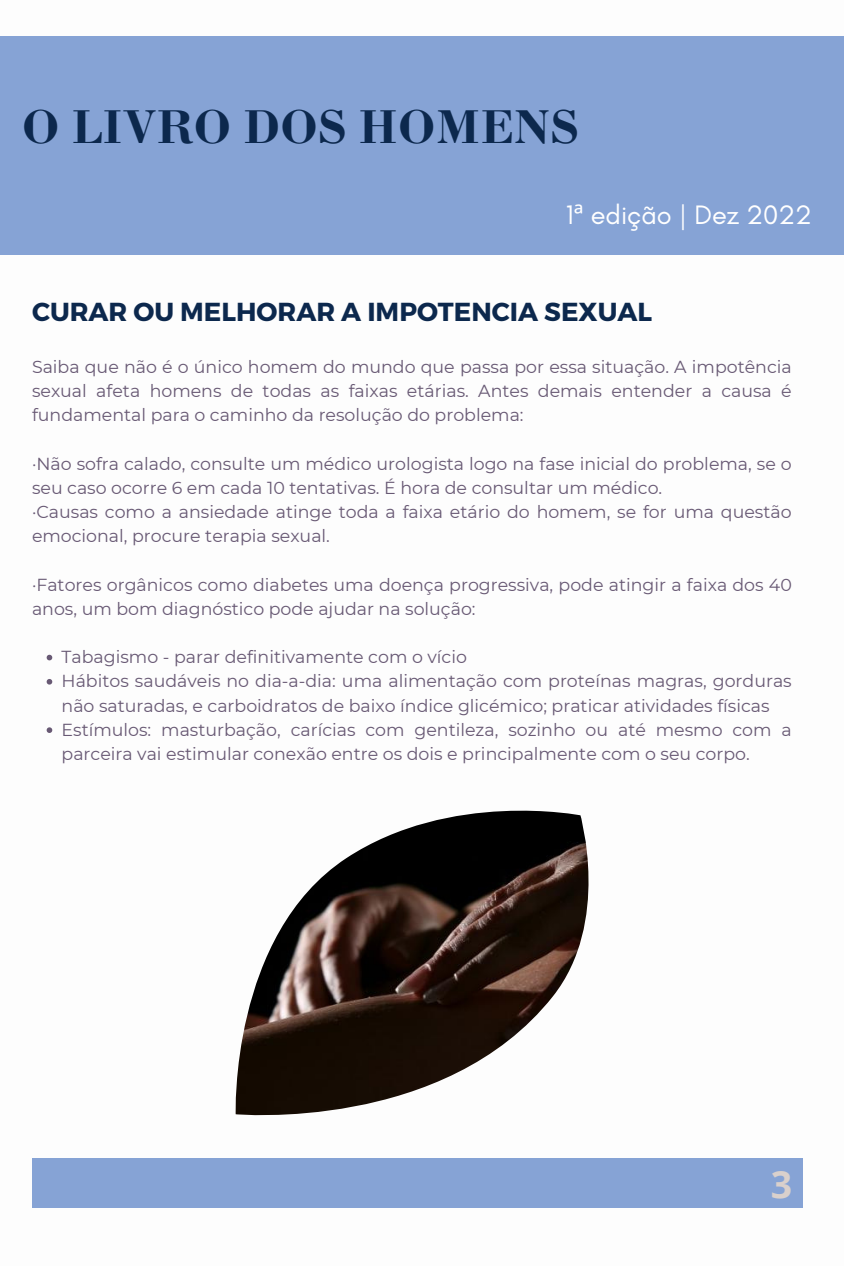
<style>
.page{position:relative;width:844px;height:1266px;background:#fff}
.page>*{position:absolute;margin:0;border:0;box-sizing:border-box;transform-origin:0 0}
.t1{font:700 49.8px "Bodoni";color:#0c284d}
.t2{font:700 37.5px "Open Sans";color:#d9d0cc}
.t3{font:27.15px "Glacial Indifference";color:#fff}
.t4{font:700 26.03px "Montserrat";color:#0c284d}
.t5{font:17.4px/24.2px "Montserrat";color:#685974}
.s1{font-family:"Noto Sans"}
</style>
<div class="page">
<div style="left:0;top:36px;width:844px;height:218px;background:#86a3d5"></div>
<div style="left:32px;top:1158px;width:770px;height:50px;background:#86a3d5"></div>
<svg style="left:47px;top:655px;width:5px;height:5px"></svg>
<svg style="left:47px;top:679px;width:5px;height:5px"></svg>
<svg style="left:47px;top:727px;width:5px;height:6px"></svg>
<img style="left:236px;top:810px;width:353px;height:305px">
<h1 class="t1" style="left:22px;top:96px;width:559px">O LIVRO DOS HOMENS</h1>
<h3 class="t3" style="left:566px;top:198px;width:247px">1<span class="s1">ª</span> edição | Dez 2022</h3>
<h3 class="t4" style="left:32px;top:295px;width:621px">CURAR OU MELHORAR A IMPOTENCIA SEXUAL</h3>
<p class="t5" style="left:32px;top:354px;width:761px;text-align:justify">Saiba que não é o único homem do mundo que passa por essa situação. A impotência sexual afeta homens de todas as faixas etárias. Antes demais entender a causa é fundamental para o caminho da resolução do problema:</p>
<p class="t5" style="left:32px;top:451px;width:761px">·Não sofra calado, consulte um médico urologista logo na fase inicial do problema, se o seu caso ocorre 6 em cada 10 tentativas. É hora de consultar um médico.<br>·Causas como a ansiedade atinge toda a faixa etário do homem, se for uma questão emocional, procure terapia sexual.</p>
<p class="t5" style="left:32px;top:572px;width:761px">·Fatores orgânicos como diabetes uma doença progressiva, pode atingir a faixa dos 40 anos, um bom diagnóstico pode ajudar na solução:</p>
<p class="t5" style="left:62px;top:645px;width:732px">Tabagismo - parar definitivamente com o vício<br>Hábitos saudáveis no dia-a-dia: uma alimentação com proteínas magras, gorduras não saturadas, e carboidratos de baixo índice glicémico; praticar atividades físicas Estímulos: masturbação, carícias com gentileza, sozinho ou até mesmo com a parceira vai estimular conexão entre os dois e principalmente com o seu corpo.</p>
<h2 class="t2" style="left:770px;top:1157px;width:23px">3</h2>
</div>
